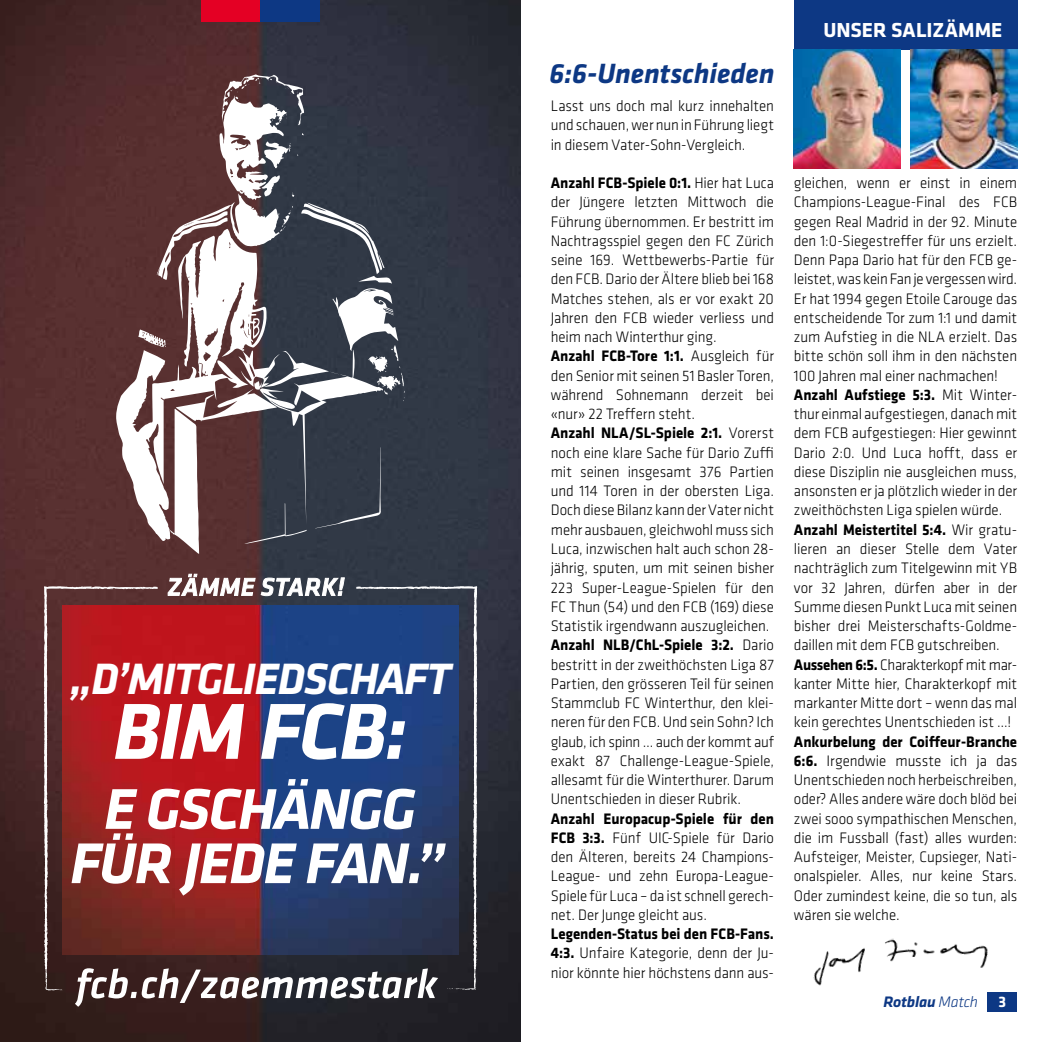
<style>
.page{position:relative;width:1042px;height:1042px;background:#fff}
.page>*{position:absolute;margin:0;border:0;box-sizing:border-box;transform-origin:0 0}
.t1{font:italic 700 82.25px "Klavika";letter-spacing:-.03em;color:#fff}
.t2{font:italic 700 59.5px/54.2px "Klavika";letter-spacing:-.035em;color:#fff;text-align:center}
.t3{font:italic 700 45.5px "Klavika";letter-spacing:-.03em;color:#fff}
.t4{font:italic 700 28.88px "Klavika";letter-spacing:-.005em;color:#0d3884}
.t5{font:700 21px "Klavika";letter-spacing:-.005em;color:#fff}
.t6{font:300 15.75px/19.2px "Klavika";letter-spacing:-.005em;color:#000;text-align:justify;scale:.95 1}
.t7{font:italic 700 15.75px "Klavika";letter-spacing:-.015em;color:#0d3884}
.t8{font:700 15.75px "Klavika";color:#fff}
.s1{font-weight:700}
.s2{font-weight:300}
</style>
<div class="page">
<div style="left:987px;top:992px;width:30px;height:20px;background:#0d3884"></div>
<div style="left:794px;top:0;width:223px;height:50px;background:#0d3884"></div>
<img style="left:813px;top:938px;width:175px;height:48px">
<img style="left:0;top:0;width:521px;height:1042px">
<svg style="left:116px;top:229px;width:22px;height:312px;fill:#593131"></svg>
<svg style="left:138px;top:74px;width:267px;height:480px"></svg>
<div style="left:201px;top:0;width:59px;height:21px;background:#e40024"></div>
<div style="left:260px;top:0;width:60px;height:21px;background:#0d3884"></div>
<svg style="left:44px;top:573px;width:434px;height:434px;background:#61364d"></svg>
<img style="left:794px;top:50px;width:106px;height:119px">
<img style="left:910px;top:50px;width:107px;height:119px">
<h3 class="t3" style="left:70px;top:646px;width:382px">„D’MITGLIEDSCHAFT</h3>
<h1 class="t1" style="left:113px;top:673px;width:296px">BIM FCB:</h1>
<h2 class="t2" style="left:70px;top:779px;width:355px">E GSCHÄNGG<br>FÜR JEDE FAN.</h2>
<h2 class="t2" style="left:421px;top:804px;width:31px">„</h2>
<h3 class="t4" style="left:549px;top:53px;width:227px">6:6-Unentschieden</h3>
<p class="t6" style="left:551px;top:96px;width:236px">Lasst uns doch mal kurz innehalten und schauen, wer nun in Führung liegt in diesem Vater-Sohn-Vergleich.</p>
<p class="t6" style="left:551px;top:173px;width:237px;text-align:left"><span class="s1">Anzahl FCB-Spiele 0:1.</span> Hier hat Luca der Jüngere letzten Mittwoch die Führung übernommen. Er bestritt im Nachtragsspiel gegen den FC Zürich seine 169. Wettbewerbs-Partie für den FCB. Dario der Ältere blieb bei 168<br>Matches stehen, als er vor exakt 20<br>Jahren den FCB wieder verliess und heim nach Winterthur ging.<br><span class="s1">Anzahl FCB-Tore 1:1.</span> Ausgleich für den Senior mit seinen 51 Basler Toren, während Sohnemann derzeit bei «nur» 22 Treffern steht.<br><span class="s1">Anzahl NLA/SL-Spiele 2:1.</span> Vorerst noch eine klare Sache für Dario Zuffi mit seinen insgesamt 376 Partien und 114 Toren in der obersten Liga.<br>Doch diese Bilanz kann der Vater nicht mehr ausbauen, gleichwohl muss sich Luca, inzwischen halt auch schon 28- jährig, sputen, um mit seinen bisher 223 Super-League-Spielen für den FC Thun (54) und den FCB (169) diese Statistik irgendwann auszugleichen.<br><span class="s1">Anzahl NLB/ChL-Spiele 3:2.</span> Dario bestritt in der zweithöchsten Liga 87<br>Partien, den grösseren Teil für seinen Stammclub FC Winterthur, den klei&shy;neren für den FCB. Und sein Sohn? Ich glaub, ich spinn … auch der kommt auf exakt 87 Challenge-League-Spiele, allesamt für die Winterthurer. Darum Unentschieden in dieser Rubrik.</p>
<p class="t6" style="left:551px;top:808px;width:236px"><span class="s1">Anzahl Europacup-Spiele für den FCB 3:3.</span> Fünf UIC-Spiele für Dario den Älteren, bereits 24 Champions-League- und zehn Europa-League-Spiele für Luca – da ist schnell gerech&shy;net. Der Junge gleicht aus.</p>
<p class="t6" style="left:551px;top:924px;width:236px;text-align:left"><span class="s1">Legenden-Status bei den FCB-Fans.<br>4:3.</span> Unfaire Kategorie, denn der Ju&shy;nior könnte hier höchstens dann aus-</p>
<h3 class="t5" style="left:823px;top:15px;width:180px">UNSER SALIZÄMME</h3>
<p class="t6" style="left:794px;top:173px;width:237px;text-align:left">gleichen, wenn er einst in einem Champions-League-Final des FCB gegen Real Madrid in der 92. Minute den 1:0-Siegestreffer für uns erzielt.<br>Denn Papa Dario hat für den FCB ge&shy;leistet, was kein Fan je vergessen wird.<br>Er hat 1994 gegen Etoile Carouge das entscheidende Tor zum 1:1 und damit zum Aufstieg in die NLA erzielt. Das bitte schön soll ihm in den nächsten 100 Jahren mal einer nachmachen!<br><span class="s1">Anzahl Aufstiege 5:3.</span> Mit Winter&shy;thur einmal aufgestiegen, danach mit dem FCB aufgestiegen: Hier gewinnt Dario 2:0. Und Luca hofft, dass er diese Disziplin nie ausgleichen muss, ansonsten er ja plötzlich wieder in der zweithöchsten Liga spielen würde.<br><span class="s1">Anzahl Meistertitel 5:4.</span> Wir gratu&shy;lieren an dieser Stelle dem Vater nachträglich zum Titelgewinn mit YB vor 32 Jahren, dürfen aber in der Summe diesen Punkt Luca mit seinen bisher drei Meisterschafts-Goldme&shy;daillen mit dem FCB gutschreiben.<br><span class="s1">Aussehen 6:5.</span> Charakterkopf mit mar&shy;kanter Mitte hier, Charakterkopf mit markanter Mitte dort – wenn das mal kein gerechtes Unentschieden ist …!</p>
<p class="t6" style="left:794px;top:731px;width:237px"><span class="s1">Ankurbelung der Coiffeur-Branche 6:6.</span> Irgendwie musste ich ja das Unentschieden noch herbeischreiben, oder? Alles andere wäre doch blöd bei zwei sooo sympathischen Menschen, die im Fussball (fast) alles wurden:<br>Aufsteiger, Meister, Cupsieger, Nati&shy;onalspieler. Alles, nur keine Stars.<br>Oder zumindest keine, die so tun, als wären sie welche.</p>
<p class="t7" style="left:883px;top:990px;width:96px">Rotblau <span class="s2">Match</span></p>
<p class="t8" style="left:998px;top:990px;width:9px">3</p>
</div>
